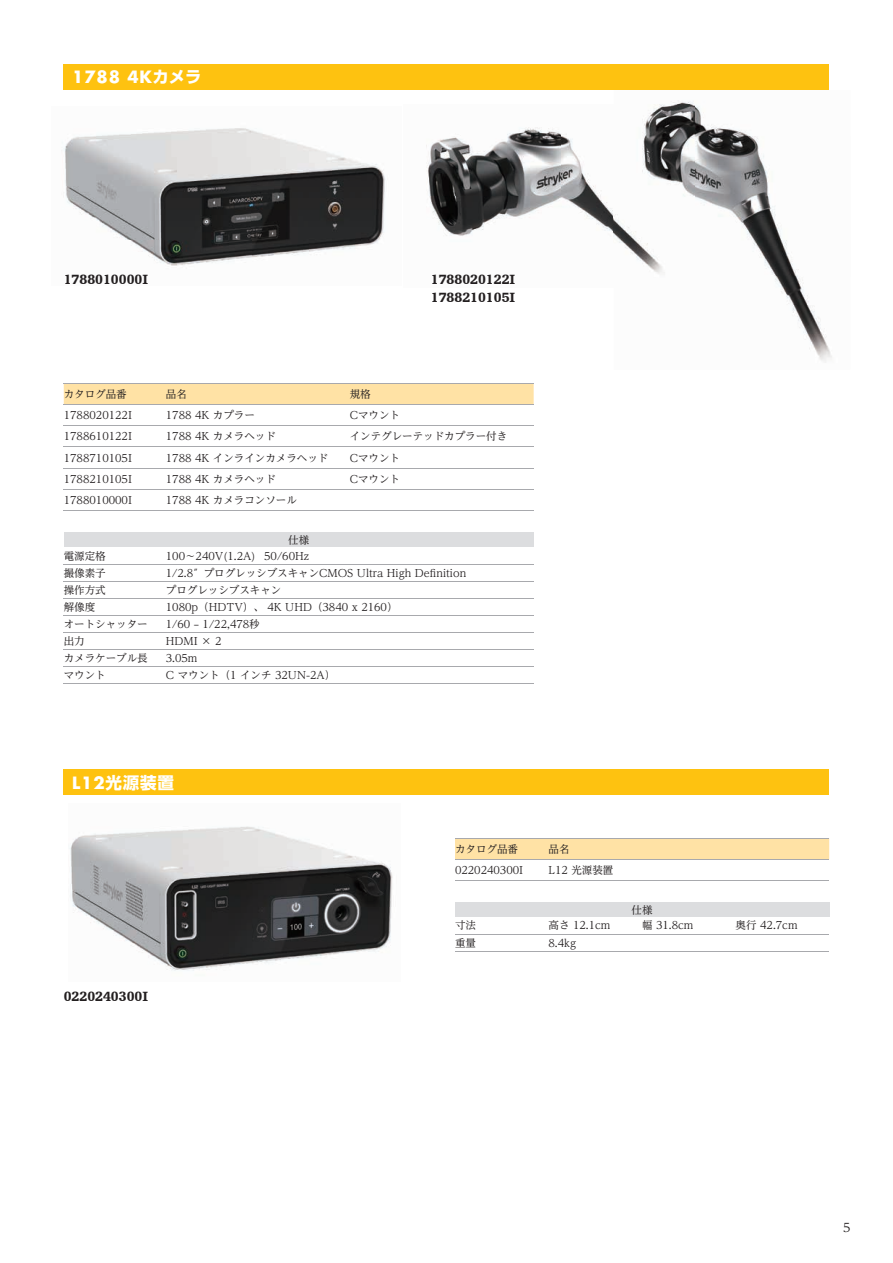
<style>
.page{position:relative;width:893px;height:1263px;background:#fff}
.page>*{position:absolute;margin:0;border:0;box-sizing:border-box;transform-origin:0 0}
.t1{font:700 16.5px "Futura For Stryker";letter-spacing:.05em;color:#fff}
.t2{font:700 16.5px "UD Shin Go Pro";color:#fff}
.t3{font:900 14.1px/18px "Humanist Slabserif 712 BT";color:#231f20}
.t4{font:12px "UD Reimin Pro";color:#231f20}
.t5{font:10.5px "UD Reimin Pro";color:#231f20}
.s1{font-family:"UD Shin Go Pro"}
.s2{font-family:"Futura For Stryker"}
</style>
<div class="page">
<div style="left:64px;top:64px;width:765px;height:25px;background:#fec210"></div>
<div style="left:64px;top:770px;width:765px;height:25px;background:#fec210"></div>
<img style="left:64px;top:128px;width:321px;height:138px">
<img style="left:426px;top:127px;width:269px;height:147px">
<img style="left:614px;top:100px;width:136px;height:37px">
<img style="left:695px;top:136px;width:104px;height:140px">
<img style="left:775px;top:276px;width:57px;height:87px">
<img style="left:70px;top:826px;width:323px;height:145px">
<div style="left:64px;top:384px;width:470px;height:20px;background:#ffe2a5"></div>
<hr style="left:64px;top:383px;width:102px;height:1px;background:#a8a9ad">
<hr style="left:166px;top:383px;width:184px;height:1px;background:#a8a9ad">
<hr style="left:350px;top:383px;width:184px;height:1px;background:#a8a9ad">
<hr style="left:64px;top:404px;width:102px;height:1px;background:#a8a9ad">
<hr style="left:166px;top:404px;width:184px;height:1px;background:#a8a9ad">
<hr style="left:350px;top:404px;width:184px;height:1px;background:#a8a9ad">
<hr style="left:64px;top:425px;width:102px;height:1px;background:#a8a9ad">
<hr style="left:166px;top:425px;width:184px;height:1px;background:#a8a9ad">
<hr style="left:350px;top:425px;width:184px;height:1px;background:#a8a9ad">
<hr style="left:64px;top:446px;width:102px;height:1px;background:#a8a9ad">
<hr style="left:166px;top:446px;width:184px;height:1px;background:#a8a9ad">
<hr style="left:350px;top:446px;width:184px;height:1px;background:#a8a9ad">
<hr style="left:64px;top:468px;width:102px;height:1px;background:#a8a9ad">
<hr style="left:166px;top:468px;width:184px;height:1px;background:#a8a9ad">
<hr style="left:350px;top:468px;width:184px;height:1px;background:#a8a9ad">
<hr style="left:64px;top:489px;width:102px;height:1px;background:#a8a9ad">
<hr style="left:166px;top:489px;width:184px;height:1px;background:#a8a9ad">
<hr style="left:350px;top:489px;width:184px;height:1px;background:#a8a9ad">
<hr style="left:64px;top:510px;width:102px;height:1px;background:#a8a9ad">
<hr style="left:166px;top:510px;width:184px;height:1px;background:#a8a9ad">
<hr style="left:350px;top:510px;width:184px;height:1px;background:#a8a9ad">
<div style="left:455px;top:839px;width:374px;height:20px;background:#ffe2a5"></div>
<hr style="left:455px;top:838px;width:94px;height:1px;background:#a8a9ad">
<hr style="left:549px;top:838px;width:280px;height:1px;background:#a8a9ad">
<hr style="left:455px;top:859px;width:94px;height:1px;background:#a8a9ad">
<hr style="left:549px;top:859px;width:280px;height:1px;background:#a8a9ad">
<hr style="left:455px;top:880px;width:94px;height:1px;background:#a8a9ad">
<hr style="left:549px;top:880px;width:280px;height:1px;background:#a8a9ad">
<div style="left:64px;top:532px;width:470px;height:15px;background:#dcdddf"></div>
<hr style="left:64px;top:564px;width:102px;height:1px;background:#a8a9ad">
<hr style="left:166px;top:564px;width:368px;height:1px;background:#a8a9ad">
<hr style="left:64px;top:581px;width:102px;height:1px;background:#a8a9ad">
<hr style="left:166px;top:581px;width:368px;height:1px;background:#a8a9ad">
<hr style="left:64px;top:598px;width:102px;height:1px;background:#a8a9ad">
<hr style="left:166px;top:598px;width:368px;height:1px;background:#a8a9ad">
<hr style="left:64px;top:615px;width:102px;height:1px;background:#a8a9ad">
<hr style="left:166px;top:615px;width:368px;height:1px;background:#a8a9ad">
<hr style="left:64px;top:632px;width:102px;height:1px;background:#a8a9ad">
<hr style="left:166px;top:632px;width:368px;height:1px;background:#a8a9ad">
<hr style="left:64px;top:649px;width:102px;height:1px;background:#a8a9ad">
<hr style="left:166px;top:649px;width:368px;height:1px;background:#a8a9ad">
<hr style="left:64px;top:666px;width:102px;height:1px;background:#a8a9ad">
<hr style="left:166px;top:666px;width:368px;height:1px;background:#a8a9ad">
<hr style="left:64px;top:683px;width:102px;height:1px;background:#a8a9ad">
<hr style="left:166px;top:683px;width:368px;height:1px;background:#a8a9ad">
<div style="left:455px;top:902px;width:374px;height:15px;background:#dcdddf"></div>
<hr style="left:455px;top:934px;width:94px;height:1px;background:#a8a9ad">
<hr style="left:549px;top:934px;width:93px;height:1px;background:#a8a9ad">
<hr style="left:642px;top:934px;width:94px;height:1px;background:#a8a9ad">
<hr style="left:736px;top:934px;width:93px;height:1px;background:#a8a9ad">
<hr style="left:455px;top:951px;width:94px;height:1px;background:#a8a9ad">
<hr style="left:549px;top:951px;width:93px;height:1px;background:#a8a9ad">
<hr style="left:642px;top:951px;width:94px;height:1px;background:#a8a9ad">
<hr style="left:736px;top:951px;width:93px;height:1px;background:#a8a9ad">
<h1 class="t1" style="left:72px;top:66px;width:131px">1788 4K<span class="s1">カメラ</span></h1>
<h2 class="t3" style="left:64px;top:270px;width:86px">1788010000I</h2>
<h2 class="t3" style="left:431px;top:270px;width:86px">1788020122I<br>1788210105I</h2>
<p class="t5" style="left:64px;top:385px;width:64px">カタログ品番</p>
<p class="t5" style="left:166px;top:385px;width:22px">品名</p>
<p class="t5" style="left:350px;top:385px;width:22px">規格</p>
<p class="t5" style="left:64px;top:406px;width:70px">1788020122I</p>
<p class="t5" style="left:166px;top:406px;width:91px">1788 4K カプラー</p>
<p class="t5" style="left:350px;top:406px;width:52px">Cマウント</p>
<p class="t5" style="left:64px;top:428px;width:70px">1788610122I</p>
<p class="t5" style="left:166px;top:428px;width:112px">1788 4K カメラヘッド</p>
<p class="t5" style="left:350px;top:428px;width:159px">インテグレーテッドカプラー付き</p>
<p class="t5" style="left:64px;top:449px;width:70px">1788710105I</p>
<p class="t5" style="left:166px;top:449px;width:164px">1788 4K インラインカメラヘッド</p>
<p class="t5" style="left:350px;top:449px;width:52px">Cマウント</p>
<p class="t5" style="left:64px;top:470px;width:70px">1788210105I</p>
<p class="t5" style="left:166px;top:470px;width:112px">1788 4K カメラヘッド</p>
<p class="t5" style="left:350px;top:470px;width:52px">Cマウント</p>
<p class="t5" style="left:64px;top:491px;width:70px">1788010000I</p>
<p class="t5" style="left:166px;top:491px;width:133px">1788 4K カメラコンソール</p>
<p class="t5" style="left:288px;top:531px;width:22px">仕様</p>
<p class="t5" style="left:64px;top:547px;width:43px">電源定格</p>
<p class="t5" style="left:166px;top:547px;width:145px">100～240V(1.2A) 50/60Hz</p>
<p class="t5" style="left:64px;top:564px;width:43px">撮像素子</p>
<p class="t5" style="left:166px;top:564px;width:302px">1/2.8″プログレッシブスキャンCMOS Ultra High Definition</p>
<p class="t5" style="left:64px;top:581px;width:43px">操作方式</p>
<p class="t5" style="left:166px;top:581px;width:117px">プログレッシブスキャン</p>
<p class="t5" style="left:64px;top:598px;width:33px">解像度</p>
<p class="t5" style="left:166px;top:598px;width:233px">1080p（HDTV）、 4K UHD（3840 x 2160）</p>
<p class="t5" style="left:64px;top:615px;width:85px">オートシャッター</p>
<p class="t5" style="left:166px;top:615px;width:95px">1/60 – 1/22,478秒</p>
<p class="t5" style="left:64px;top:632px;width:22px">出力</p>
<p class="t5" style="left:166px;top:632px;width:57px">HDMI × 2</p>
<p class="t5" style="left:64px;top:649px;width:85px">カメラケーブル長</p>
<p class="t5" style="left:166px;top:649px;width:33px">3.05m</p>
<p class="t5" style="left:64px;top:666px;width:43px">マウント</p>
<p class="t5" style="left:166px;top:666px;width:171px">C マウント（1 インチ 32UN-2A）</p>
<h1 class="t2" style="left:72px;top:769px;width:103px"><span class="s2">L12</span>光源装置</h1>
<h2 class="t3" style="left:64px;top:986px;width:86px">0220240300I</h2>
<p class="t5" style="left:455px;top:840px;width:64px">カタログ品番</p>
<p class="t5" style="left:549px;top:840px;width:22px">品名</p>
<p class="t5" style="left:455px;top:861px;width:70px">0220240300I</p>
<p class="t5" style="left:549px;top:861px;width:66px">L12 光源装置</p>
<p class="t5" style="left:632px;top:901px;width:22px">仕様</p>
<p class="t5" style="left:455px;top:917px;width:22px">寸法</p>
<p class="t5" style="left:549px;top:917px;width:63px">高さ 12.1cm</p>
<p class="t5" style="left:642px;top:917px;width:53px">幅 31.8cm</p>
<p class="t5" style="left:736px;top:917px;width:63px">奥行 42.7cm</p>
<p class="t5" style="left:455px;top:934px;width:22px">重量</p>
<p class="t5" style="left:549px;top:934px;width:29px">8.4kg</p>
<p class="t4" style="left:843px;top:1217px;width:9px">5</p>
</div>
